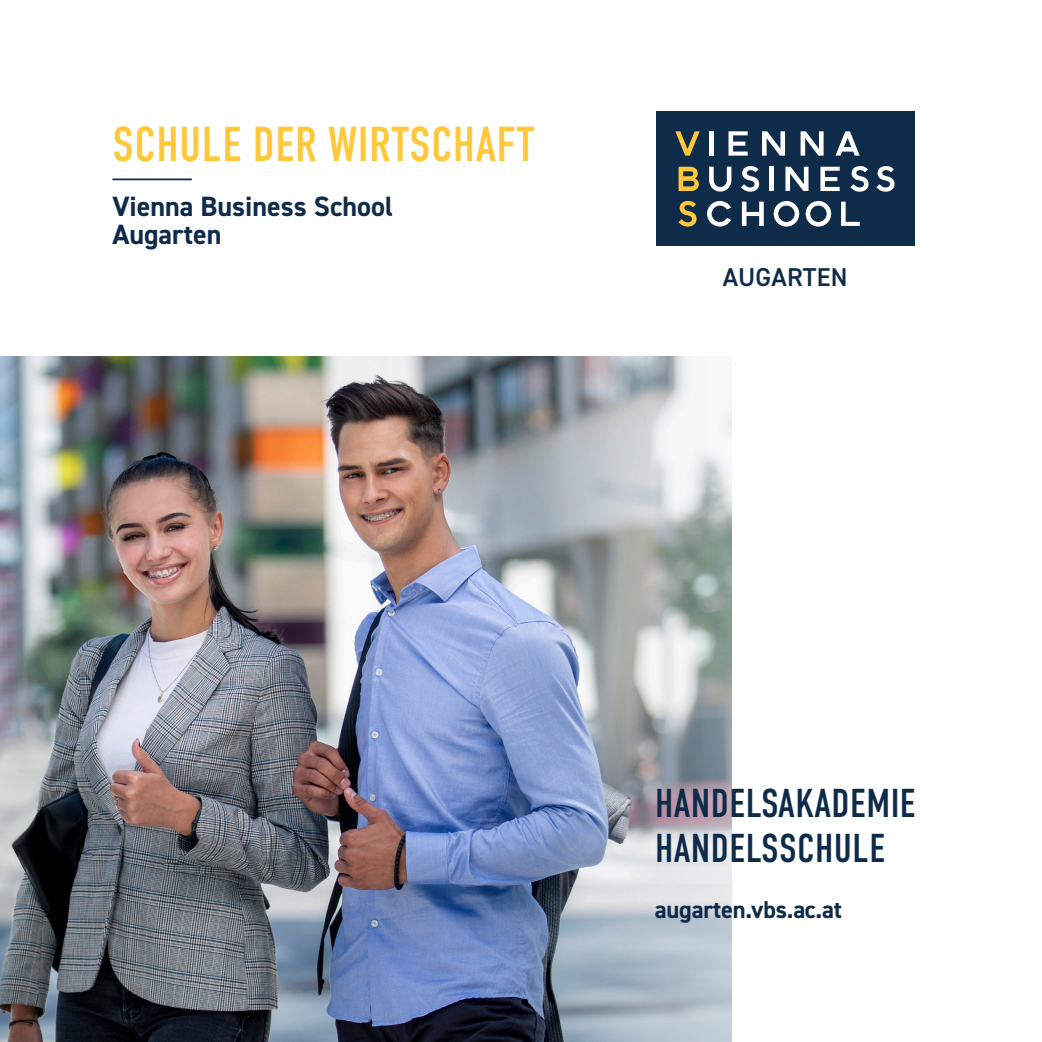
<style>
.page{position:relative;width:1042px;height:1042px;background:#fff}
.page>*{position:absolute;margin:0;border:0;box-sizing:border-box;transform-origin:0 0}
.highlight_text_20pt{font:49px "DIN Condensed";letter-spacing:.01em;color:#fec83a}
.highlight_text_20pt-2{font:40.25px "DIN Condensed";letter-spacing:.01em;color:#0e2b49}
.fliesstext_8pt{font:700 28px "DIN2014";color:#0e2b49}
.fliesstext_8pt-2{font:600 25.9px "DIN2014";letter-spacing:.01em;color:#0e2b49}
.fliesstext_8pt-3{font:700 24.5px "DIN2014";letter-spacing:-.01em;color:#0e2b49}
</style>
<div class="page">
<img style="left:0;top:356px;width:589px;height:686px">
<svg style="left:589px;top:356px;width:143px;height:686px;background:#b7bdc2"></svg>
<div style="left:656px;top:112px;width:258px;height:134px;background:#0e2c49"></div>
<svg style="left:850px;top:166px;width:18px;height:26px"></svg>
<svg style="left:741px;top:166px;width:18px;height:26px"></svg>
<svg style="left:678px;top:201px;width:18px;height:26px"></svg>
<svg style="left:876px;top:166px;width:18px;height:26px"></svg>
<svg style="left:728px;top:131px;width:20px;height:25px"></svg>
<svg style="left:820px;top:167px;width:19px;height:24px"></svg>
<svg style="left:841px;top:202px;width:19px;height:24px"></svg>
<hr style="left:769px;top:167px;width:4px;height:24px;background:#fff">
<div style="left:709px;top:131px;width:5px;height:25px;background:#fff"></div>
<svg style="left:773px;top:201px;width:26px;height:26px"></svg>
<svg style="left:805px;top:201px;width:26px;height:26px"></svg>
<svg style="left:707px;top:201px;width:24px;height:26px"></svg>
<svg style="left:709px;top:167px;width:22px;height:25px"></svg>
<svg style="left:675px;top:131px;width:24px;height:25px"></svg>
<svg style="left:835px;top:131px;width:25px;height:25px"></svg>
<svg style="left:678px;top:167px;width:21px;height:24px"></svg>
<svg style="left:785px;top:167px;width:23px;height:24px"></svg>
<svg style="left:762px;top:131px;width:23px;height:25px"></svg>
<svg style="left:800px;top:131px;width:23px;height:25px"></svg>
<svg style="left:742px;top:202px;width:22px;height:24px"></svg>
<hr style="left:112px;top:178px;width:80px;height:2px;background:#0e2b49">
<p class="highlight_text_20pt" style="left:113px;top:116px;width:424px">SCHULE DER WIRTSCHAFT</p>
<p class="fliesstext_8pt" style="left:112px;top:187px;width:282px">Vienna Business School</p>
<p class="fliesstext_8pt" style="left:112px;top:215px;width:111px">Augarten</p>
<p class="fliesstext_8pt-2" style="left:722px;top:260px;width:126px">AUGARTEN</p>
<p class="highlight_text_20pt-2" style="left:655px;top:780px;width:262px">HANDELSAKADEMIE</p>
<p class="highlight_text_20pt-2" style="left:655px;top:826px;width:232px">HANDELSSCHULE</p>
<p class="fliesstext_8pt-3" style="left:655px;top:893px;width:188px">augarten.vbs.ac.at</p>
</div>
